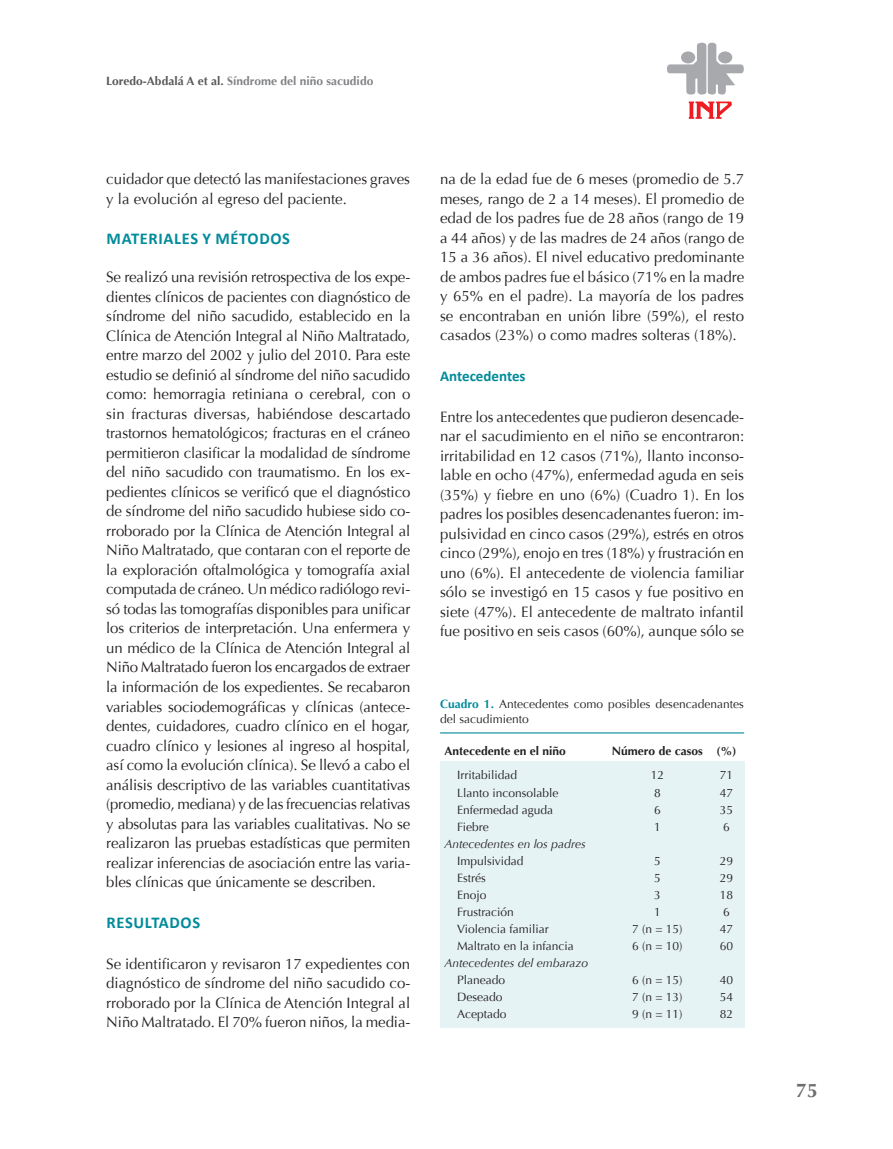
<style>
.page{position:relative;width:893px;height:1149px;background:#fff}
.page>*{position:absolute;margin:0;border:0;box-sizing:border-box;transform-origin:0 0}
.t1{font:700 19.5px "Optima";color:#6c6d70}
.Título_1{font:700 16.5px "Calibri";letter-spacing:.04em;color:#008b9a}
.Texto{font:15px/19.5px "Optima";color:#231f20;text-align:justify}
.Título_2{font:700 15px "Calibri";color:#008b9a}
.Cuadro{font:12px/15px "Optima";color:#231f20}
.Cuadro-2{font:italic 12px "Optima";color:#231f20}
.t2{font:700 12px "Optima";color:#808285}
.Cuadro-3{font:700 12px "Optima";color:#231f20}
.s1{color:#57585a}
.s2{font-weight:700;color:#008b9a}
</style>
<div class="page">
<svg style="left:689px;top:101px;width:43px;height:18px"></svg>
<svg style="left:667px;top:43px;width:77px;height:52px"></svg>
<div style="left:718px;top:51px;width:14px;height:12px;background:#a8a9ad;border-radius:50%"></div>
<div style="left:440px;top:761px;width:304px;height:266px;background:#e6f3f5"></div>
<hr style="left:440px;top:732px;width:304px;height:1px;background:#008b9a">
<p class="t2" style="left:106px;top:74px;width:269px"><span class="s1">Loredo-Abdalá A et al.</span> Síndrome del niño sacudido</p>
<p class="Texto" style="left:106px;top:169px;width:305px">cuidador que detectó las manifestaciones graves y la evolución al egreso del paciente.</p>
<p class="Título_1" style="left:107px;top:228px;width:185px">MATERIALES Y MÉTODOS</p>
<p class="Texto" style="left:106px;top:267px;width:306px">Se realizó una revisión retrospectiva de los expe&shy;dientes clínicos de pacientes con diagnóstico de síndrome del niño sacudido, establecido en la Clínica de Atención Integral al Niño Maltratado, entre marzo del 2002 y julio del 2010. Para este estudio se definió al síndrome del niño sacudido como: hemorragia retiniana o cerebral, con o sin fracturas diversas, habiéndose descartado trastornos hematológicos; fracturas en el cráneo permitieron clasificar la modalidad de síndrome del niño sacudido con traumatismo. En los ex&shy;pedientes clínicos se verificó que el diagnóstico de síndrome del niño sacudido hubiese sido co&shy;rroborado por la Clínica de Atención Integral al Niño Maltratado, que contaran con el reporte de la exploración oftalmológica y tomografía axial computada de cráneo. Un médico radiólogo revi&shy;só todas las tomografías disponibles para unificar los criterios de interpretación. Una enfermera y un médico de la Clínica de Atención Integral al Niño Maltratado fueron los encargados de extraer la información de los expedientes. Se recabaron variables sociodemográficas y clínicas (antece&shy;dentes, cuidadores, cuadro clínico en el hogar, cuadro clínico y lesiones al ingreso al hospital, así como la evolución clínica). Se llevó a cabo el análisis descriptivo de las variables cuantitativas (promedio, mediana) y de las frecuencias relativas y absolutas para las variables cualitativas. No se realizaron las pruebas estadísticas que permiten realizar inferencias de asociación entre las varia&shy;bles clínicas que únicamente se describen.</p>
<p class="Título_1" style="left:107px;top:911px;width:95px">RESULTADOS</p>
<p class="Texto" style="left:106px;top:953px;width:306px">Se identificaron y revisaron 17 expedientes con diagnóstico de síndrome del niño sacudido co&shy;rroborado por la Clínica de Atención Integral al Niño Maltratado. El 70% fueron niños, la media-</p>
<p class="Texto" style="left:440px;top:169px;width:306px">na de la edad fue de 6 meses (promedio de 5.7 meses, rango de 2 a 14 meses). El promedio de edad de los padres fue de 28 años (rango de 19 a 44 años) y de las madres de 24 años (rango de 15 a 36 años). El nivel educativo predominante de ambos padres fue el básico (71% en la madre y 65% en el padre). La mayoría de los padres se encontraban en unión libre (59%), el resto casados (23%) o como madres solteras (18%).</p>
<p class="Título_2" style="left:440px;top:366px;width:87px">Antecedentes</p>
<p class="Texto" style="left:440px;top:407px;width:306px">Entre los antecedentes que pudieron desencade&shy;nar el sacudimiento en el niño se encontraron: irritabilidad en 12 casos (71%), llanto inconso&shy;lable en ocho (47%), enfermedad aguda en seis (35%) y fiebre en uno (6%) (Cuadro 1). En los padres los posibles desencadenantes fueron: im&shy;pulsividad en cinco casos (29%), estrés en otros cinco (29%), enojo en tres (18%) y frustración en uno (6%). El antecedente de violencia familiar sólo se investigó en 15 casos y fue positivo en siete (47%). El antecedente de maltrato infantil fue positivo en seis casos (60%), aunque sólo se</p>
<p class="Cuadro" style="left:440px;top:696px;width:305px"><span class="s2">Cuadro 1.</span> Antecedentes como posibles desencadenantes del sacudimiento</p>
<p class="Cuadro-3" style="left:444px;top:744px;width:123px">Antecedente en el niño</p>
<p class="Cuadro-3" style="left:612px;top:744px;width:92px">Número de casos</p>
<p class="Cuadro-3" style="left:716px;top:744px;width:21px">(%)</p>
<p class="Cuadro" style="left:457px;top:767px;width:62px">Irritabilidad</p>
<p class="Cuadro" style="left:651px;top:767px;width:15px">12</p>
<p class="Cuadro" style="left:720px;top:767px;width:15px">71</p>
<p class="Cuadro" style="left:457px;top:784px;width:103px">Llanto inconsolable</p>
<p class="Cuadro" style="left:654px;top:784px;width:8px">8</p>
<p class="Cuadro" style="left:720px;top:784px;width:15px">47</p>
<p class="Cuadro" style="left:457px;top:801px;width:98px">Enfermedad aguda</p>
<p class="Cuadro" style="left:654px;top:801px;width:8px">6</p>
<p class="Cuadro" style="left:720px;top:801px;width:15px">35</p>
<p class="Cuadro" style="left:457px;top:818px;width:33px">Fiebre</p>
<p class="Cuadro" style="left:654px;top:818px;width:8px">1</p>
<p class="Cuadro" style="left:723px;top:818px;width:8px">6</p>
<p class="Cuadro-2" style="left:444px;top:836px;width:143px">Antecedentes en los padres</p>
<p class="Cuadro" style="left:457px;top:852px;width:68px">Impulsividad</p>
<p class="Cuadro" style="left:654px;top:852px;width:8px">5</p>
<p class="Cuadro" style="left:720px;top:852px;width:15px">29</p>
<p class="Cuadro" style="left:457px;top:869px;width:30px">Estrés</p>
<p class="Cuadro" style="left:654px;top:869px;width:8px">5</p>
<p class="Cuadro" style="left:720px;top:869px;width:15px">29</p>
<p class="Cuadro" style="left:457px;top:886px;width:31px">Enojo</p>
<p class="Cuadro" style="left:654px;top:886px;width:8px">3</p>
<p class="Cuadro" style="left:720px;top:886px;width:15px">18</p>
<p class="Cuadro" style="left:457px;top:903px;width:58px">Frustración</p>
<p class="Cuadro" style="left:654px;top:903px;width:8px">1</p>
<p class="Cuadro" style="left:723px;top:903px;width:8px">6</p>
<p class="Cuadro" style="left:457px;top:921px;width:93px">Violencia familiar</p>
<p class="Cuadro" style="left:632px;top:921px;width:52px">7 (n = 15)</p>
<p class="Cuadro" style="left:720px;top:921px;width:15px">47</p>
<p class="Cuadro" style="left:457px;top:938px;width:118px">Maltrato en la infancia</p>
<p class="Cuadro" style="left:632px;top:938px;width:52px">6 (n = 10)</p>
<p class="Cuadro" style="left:720px;top:938px;width:15px">60</p>
<p class="Cuadro-2" style="left:444px;top:955px;width:145px">Antecedentes del embarazo</p>
<p class="Cuadro" style="left:457px;top:972px;width:50px">Planeado</p>
<p class="Cuadro" style="left:632px;top:972px;width:52px">6 (n = 15)</p>
<p class="Cuadro" style="left:720px;top:972px;width:15px">40</p>
<p class="Cuadro" style="left:457px;top:989px;width:47px">Deseado</p>
<p class="Cuadro" style="left:632px;top:989px;width:52px">7 (n = 13)</p>
<p class="Cuadro" style="left:720px;top:989px;width:15px">54</p>
<p class="Cuadro" style="left:457px;top:1006px;width:51px">Aceptado</p>
<p class="Cuadro" style="left:632px;top:1006px;width:52px">9 (n = 11)</p>
<p class="Cuadro" style="left:720px;top:1006px;width:15px">82</p>
<h1 class="t1" style="left:796px;top:1079px;width:23px">75</h1>
</div>
